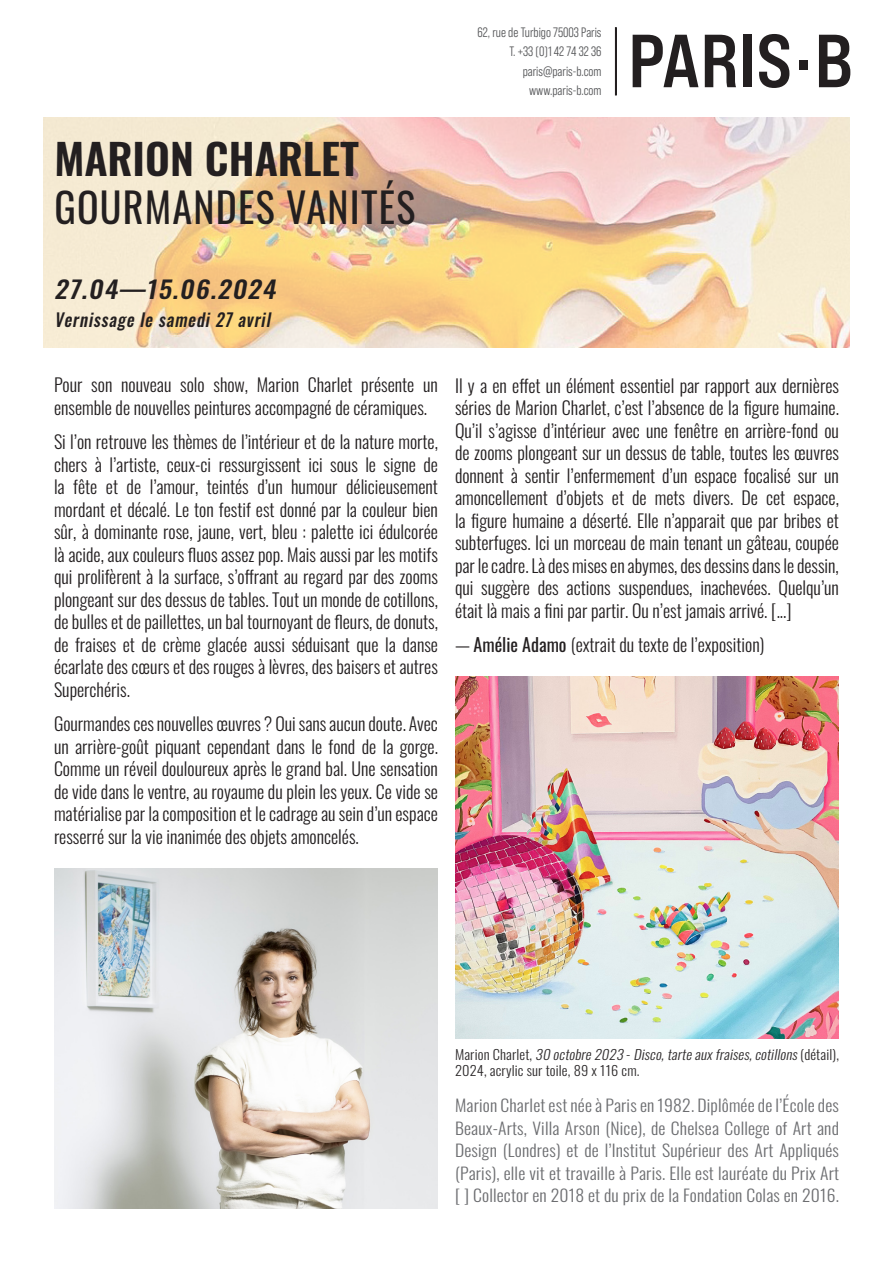
<style>
.page{position:relative;width:893px;height:1263px;background:#fff}
.page>*{position:absolute;margin:0;border:0;box-sizing:border-box;transform-origin:0 0}
.t1{font:700 expanded 75px "Bebas Neue Pro";color:#231f20}
.t2{font:600 42px "Oswald";color:#231f20}
.t3{font:40.5px "Oswald";letter-spacing:.03em;color:#231f20}
.t4{font:italic 500 24px "Oswald";color:#231f20;scale:1.11 1}
.t5{font:300 18px/22.5px "Oswald";color:#231f20;text-align:justify}
.t6{font:italic 500 18px "Oswald";color:#231f20;scale:.95 1}
.t7{font:300 16.5px/22.5px "Oswald";letter-spacing:.01em;color:#6c6d70;text-align:justify;scale:1.07 1}
.t8{font:13.65px/19.5px "Bebas Neue Pro Middle";color:#57585a;text-align:right}
.t9{font:300 13.5px/16.2px "Oswald";letter-spacing:.01em;color:#2e2b2c;scale:1.07 1}
.s1{font-weight:400}
.s2{font-style:italic}
</style>
<div class="page">
<img style="left:43px;top:118px;width:807px;height:229px">
<div style="left:615px;top:27px;width:2px;height:68px;border:2px solid #231f20"></div>
<img style="left:54px;top:868px;width:384px;height:341px">
<img style="left:455px;top:676px;width:384px;height:363px">
<h2 class="t2" style="left:54px;top:121px;width:306px">MARION CHARLET</h2>
<h3 class="t3" style="left:54px;top:171px;width:362px">GOURMANDES VANITÉS</h3>
<p class="t8" style="left:478px;top:22px;width:125px">62, rue de Turbigo 75003 Paris<br>T. +33 (0)1 42 74 32 36 paris@paris-b.com www.paris-b.com</p>
<h1 class="t1" style="left:628px;top:15px;width:227px">PARIS·B</h1>
<h3 class="t4" style="left:54px;top:268px;width:207px">27.04—15.06.2024</h3>
<p class="t6" style="left:54px;top:304px;width:234px">Vernissage le samedi27 avril</p>
<p class="t5" style="left:54px;top:372px;width:385px">Pour son nouveau solo show, Marion Charlet présente un ensemble de nouvelles peintures accompagné de céramiques.</p>
<p class="t5" style="left:54px;top:429px;width:386px">Si l’on retrouve les thèmes de l’intérieur et de la nature morte, chers à l’artiste, ceux-ci ressurgissent ici sous le signe de la fête et de l’amour, teintés d’un humour délicieusement mordant et décalé. Le ton festif est donné par la couleur bien sûr, à dominante rose, jaune, vert, bleu : palette ici édulcorée là acide, aux couleurs fluos assez pop. Mais aussi par les motifs qui prolifèrent à la surface, s’offrant au regard par des zooms plongeant sur des dessus de tables. Tout un monde de cotillons, de bulles et de paillettes, un bal tournoyant de fleurs, de donuts, de fraises et de crème glacée aussi séduisant que la danse écarlate des cœurs et des rouges à lèvres, des baisers et autres Superchéris.</p>
<p class="t5" style="left:54px;top:711px;width:385px">Gourmandes ces nouvelles œuvres ? Oui sans aucun doute. Avec un arrière-goût piquant cependant dans le fond de la gorge.<br>Comme un réveil douloureux après le grand bal. Une sensation de vide dans le ventre, au royaume du plein les yeux. Ce vide se matérialise par la composition et le cadrage au sein d’un espace resserré sur la vie inanimée des objets amoncelés.</p>
<p class="t5" style="left:455px;top:372px;width:385px">Il y a en effet un élément essentiel par rapport aux dernières séries de Marion Charlet, c’est l’absence de la figure humaine.<br>Qu’il s’agisse d’intérieur avec une fenêtre en arrière-fond ou de zooms plongeant sur un dessus de table, toutes les œuvres donnent à sentir l’enfermement d’un espace focalisé sur un amoncellement d’objets et de mets divers. De cet espace, la figure humaine a déserté. Elle n’apparait que par bribes et subterfuges. Ici un morceau de main tenant un gâteau, coupée par le cadre. Là des mises en abymes, des dessins dans le dessin, qui suggère des actions suspendues, inachevées. Quelqu’un était là mais a fini par partir. Ou n’est jamais arrivé. [...]</p>
<p class="t5" style="left:455px;top:632px;width:311px">— <span class="s1">Amélie Adamo</span> (extrait du texte de l’exposition)</p>
<p class="t9" style="left:455px;top:1045px;width:360px">M a r i o n C h a r l e t , <span class="s2">30 octobre2023</span> - <span class="s2">Disco,tarteauxfraises,cotillons</span>( d é t a i l ) ,<br>2024, acrylic sur toile, 89 x 116 cm.</p>
<p class="t7" style="left:455px;top:1093px;width:360px">Marion Charlet est née à Paris en 1982. Diplômée de l’École des Beaux-Arts, Villa Arson (Nice), de Chelsea College of Art and Design (Londres) et de l’Institut Supérieur des Art Appliqués (Paris), elle vit et travaille à Paris. Elle est lauréate du Prix Art [ ] Collector en 2018 et du prix de la Fondation Colas en 2016.</p>
</div>
